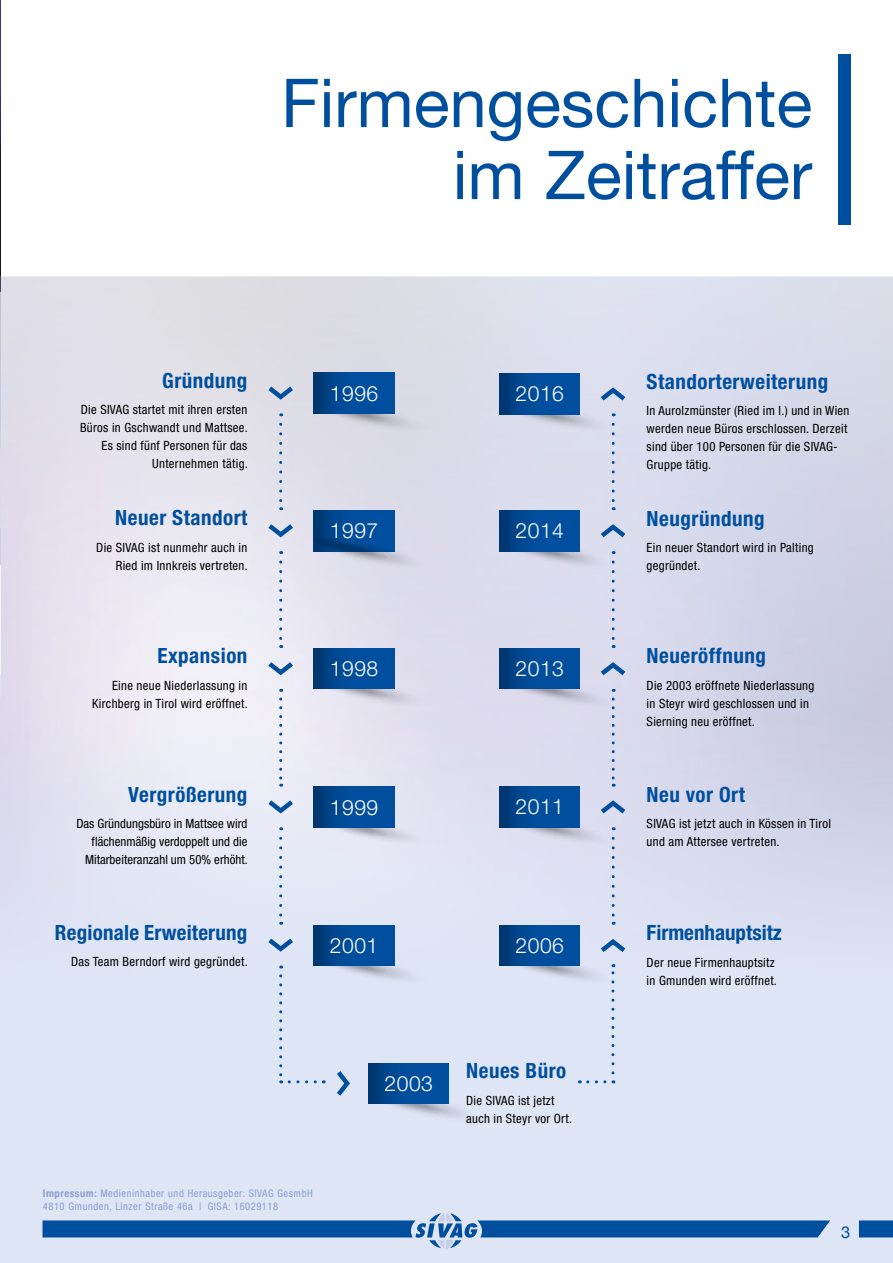
<style>
.page{position:relative;width:893px;height:1263px;background:#fff}
.page>*{position:absolute;margin:0;border:0;box-sizing:border-box;transform-origin:0 0}
.t1{font:67.5px/72px "Helvetica Neue";color:#004f9f;text-align:right}
.t2{font:700 condensed 21px "Helvetica Neue LT Std";letter-spacing:.025em;color:#004f9f}
.t3{font:300 21px "Helvetica Neue LT Std";letter-spacing:.025em;color:#fff}
.t4{font:700 condensed 21px "Helvetica Neue LT Std";color:#004f9f}
.t5{font:16.5px "Helvetica Neue";color:#004f9f}
.t6{font:condensed 12.75px/18px "Helvetica Neue LT Std";letter-spacing:.025em;color:#000}
.t7{font:condensed 12.75px/18px "Helvetica Neue LT Std";letter-spacing:.005em;color:#000;text-align:right}
.t8{font:condensed 10.5px/12.6px "Helvetica Neue LT Std";letter-spacing:.05em;color:#8e9ed1}
.s1{font-family:"Helvetica Neue";font-weight:700}
</style>
<div class="page">
<img style="left:1px;top:276px;width:892px;height:414px">
<div style="left:0;top:690px;width:893px;height:573px;background:#dee5f5"></div>
<svg style="left:43px;top:1213px;width:850px;height:36px"></svg>
<div style="left:838px;top:54px;width:12px;height:170px;background:#004f9f"></div>
<img style="left:0;top:0;width:1px;height:276px">
<svg style="left:0;top:276px;width:1px;height:123px"></svg>
<div style="left:0;top:399px;width:37px;height:533px;background:#dfdceb"></div>
<svg style="left:279px;top:838px;width:3px;height:87px"></svg>
<svg style="left:279px;top:699px;width:3px;height:88px"></svg>
<svg style="left:279px;top:562px;width:3px;height:86px"></svg>
<svg style="left:279px;top:424px;width:3px;height:86px"></svg>
<div style="left:500px;top:573px;width:125px;height:75px;background:#dcdced"></div>
<img style="left:500px;top:532px;width:125px;height:41px">
<img style="left:500px;top:551px;width:76px;height:9px">
<svg style="left:500px;top:511px;width:80px;height:40px;background:#004994"></svg>
<img style="left:314px;top:395px;width:125px;height:40px">
<img style="left:314px;top:413px;width:76px;height:10px">
<svg style="left:314px;top:373px;width:80px;height:40px;background:#004994"></svg>
<svg style="left:500px;top:925px;width:80px;height:39px;background:#004994"></svg>
<img style="left:368px;top:947px;width:42px;height:32px">
<img style="left:314px;top:965px;width:76px;height:10px">
<svg style="left:314px;top:925px;width:80px;height:40px;background:#004994"></svg>
<img style="left:423px;top:1103px;width:42px;height:14px">
<img style="left:369px;top:1103px;width:75px;height:10px">
<svg style="left:369px;top:1063px;width:80px;height:40px;background:#004994"></svg>
<svg style="left:611px;top:849px;width:5px;height:76px"></svg>
<img style="left:548px;top:826px;width:68px;height:23px">
<img style="left:500px;top:827px;width:76px;height:9px">
<svg style="left:500px;top:787px;width:80px;height:40px;background:#004994"></svg>
<img style="left:314px;top:670px;width:125px;height:40px">
<img style="left:314px;top:688px;width:76px;height:10px">
<svg style="left:314px;top:648px;width:80px;height:40px;background:#004994"></svg>
<div style="left:500px;top:711px;width:125px;height:76px;background:#dcdbed"></div>
<img style="left:500px;top:670px;width:125px;height:41px">
<img style="left:500px;top:689px;width:76px;height:9px">
<svg style="left:500px;top:648px;width:80px;height:41px;background:#004994"></svg>
<svg style="left:314px;top:511px;width:80px;height:21px;background:#004994"></svg>
<img style="left:314px;top:532px;width:125px;height:41px">
<img style="left:314px;top:534px;width:76px;height:26px">
<img style="left:371px;top:808px;width:41px;height:33px">
<img style="left:314px;top:827px;width:76px;height:10px">
<svg style="left:314px;top:787px;width:80px;height:40px;background:#004994"></svg>
<div style="left:500px;top:436px;width:125px;height:74px;background:#dcdeed"></div>
<img style="left:500px;top:395px;width:125px;height:41px">
<img style="left:500px;top:414px;width:76px;height:10px">
<svg style="left:500px;top:374px;width:80px;height:40px;background:#004994"></svg>
<svg style="left:279px;top:976px;width:3px;height:107px"></svg>
<svg style="left:289px;top:1080px;width:35px;height:3px"></svg>
<svg style="left:263px;top:520px;width:35px;height:20px"></svg>
<svg style="left:263px;top:658px;width:35px;height:20px"></svg>
<svg style="left:596px;top:521px;width:34px;height:21px"></svg>
<svg style="left:596px;top:659px;width:34px;height:21px"></svg>
<svg style="left:263px;top:796px;width:35px;height:20px"></svg>
<svg style="left:268px;top:938px;width:25px;height:14px"></svg>
<svg style="left:600px;top:800px;width:26px;height:14px"></svg>
<svg style="left:337px;top:1071px;width:13px;height:25px"></svg>
<svg style="left:600px;top:939px;width:26px;height:13px"></svg>
<svg style="left:588px;top:1080px;width:26px;height:3px"></svg>
<svg style="left:500px;top:964px;width:116px;height:109px"></svg>
<svg style="left:596px;top:385px;width:34px;height:20px"></svg>
<svg style="left:263px;top:382px;width:35px;height:21px"></svg>
<h1 class="t1" style="left:281px;top:71px;width:532px">Firmengeschichte im Zeitraffer</h1>
<h2 class="t2" style="left:162px;top:368px;width:87px">Gründung</h2>
<p class="t6" style="left:80px;top:401px;width:169px;text-align:right">Die SIVAG startet mit ihren ersten<br>Büros in Gschwandt und Mattsee.<br>Es sind fünf Personen für das<br>Unternehmen tätig.</p>
<h2 class="t2" style="left:115px;top:505px;width:134px">Neuer Standort</h2>
<p class="t6" style="left:96px;top:538px;width:153px;text-align:right">Die SIVAG ist nunmehr auch in<br>Ried im Innkreis vertreten.</p>
<h2 class="t2" style="left:157px;top:643px;width:92px">Expansion</h2>
<p class="t6" style="left:92px;top:676px;width:157px;text-align:right">Eine neue Niederlassung in<br>Kirchberg in Tirol wird eröffnet.</p>
<h2 class="t2" style="left:128px;top:782px;width:121px">Vergrößerung</h2>
<p class="t7" style="left:76px;top:815px;width:173px">Das Gründungsbüro in Mattsee wird flächenmäßig verdoppelt und die<br>Mitarbeiteranzahl um 50% erhöht.</p>
<h2 class="t2" style="left:55px;top:919px;width:194px">Regionale Erweiterung</h2>
<p class="t6" style="left:71px;top:953px;width:178px">Das Team Berndorf wird gegründet.</p>
<h2 class="t3" style="left:330px;top:380px;width:50px">1996</h2>
<h2 class="t3" style="left:516px;top:381px;width:50px">2016</h2>
<h2 class="t3" style="left:330px;top:518px;width:50px">1997</h2>
<h2 class="t3" style="left:516px;top:518px;width:50px">2014</h2>
<h2 class="t3" style="left:330px;top:655px;width:50px">1998</h2>
<h2 class="t3" style="left:516px;top:656px;width:50px">2013</h2>
<h2 class="t3" style="left:330px;top:794px;width:50px">1999</h2>
<h2 class="t3" style="left:516px;top:794px;width:50px">2011</h2>
<h2 class="t3" style="left:330px;top:932px;width:50px">2001</h2>
<h2 class="t3" style="left:516px;top:933px;width:50px">2006</h2>
<h2 class="t3" style="left:385px;top:1070px;width:50px">2003</h2>
<h2 class="t2" style="left:466px;top:1058px;width:102px">Neues Büro</h2>
<p class="t6" style="left:466px;top:1091px;width:107px">Die SIVAG ist jetzt auch in Steyr vor Ort.</p>
<h2 class="t2" style="left:647px;top:369px;width:183px">Standorterweiterung</h2>
<p class="t6" style="left:647px;top:402px;width:204px">In Aurolzmünster (Ried im I.) und in Wien werden neue Büros erschlossen. Derzeit sind über 100 Personen für die SIVAG-<br>Gruppe tätig.</p>
<h2 class="t2" style="left:647px;top:505px;width:120px">Neugründung</h2>
<p class="t6" style="left:647px;top:538px;width:169px">Ein neuer Standort wird in Palting gegründet.</p>
<h2 class="t2" style="left:647px;top:643px;width:121px">Neueröffnung</h2>
<p class="t6" style="left:647px;top:676px;width:169px">Die 2003 eröffnete Niederlassung in Steyr wird geschlossen und in<br>Sierning neu eröffnet.</p>
<h2 class="t2" style="left:647px;top:781px;width:100px">Neu vor Ort</h2>
<p class="t6" style="left:647px;top:815px;width:186px">SIVAG ist jetzt auch in Kössen in Tirol und am Attersee vertreten.</p>
<h2 class="t4" style="left:647px;top:920px;width:137px">Firmenhauptsitz</h2>
<p class="t6" style="left:647px;top:953px;width:132px">Der neue Firmenhauptsitz in Gmunden wird eröffnet.</p>
<p class="t8" style="left:43px;top:1187px;width:271px"><span class="s1">Impressum:</span> Medieninhaber und Herausgeber: SIVAG GesmbH<br>4810 Gmunden, Linzer Straße 46a | GISA: 16029118</p>
<p class="t5" style="left:841px;top:1220px;width:11px">3</p>
</div>
